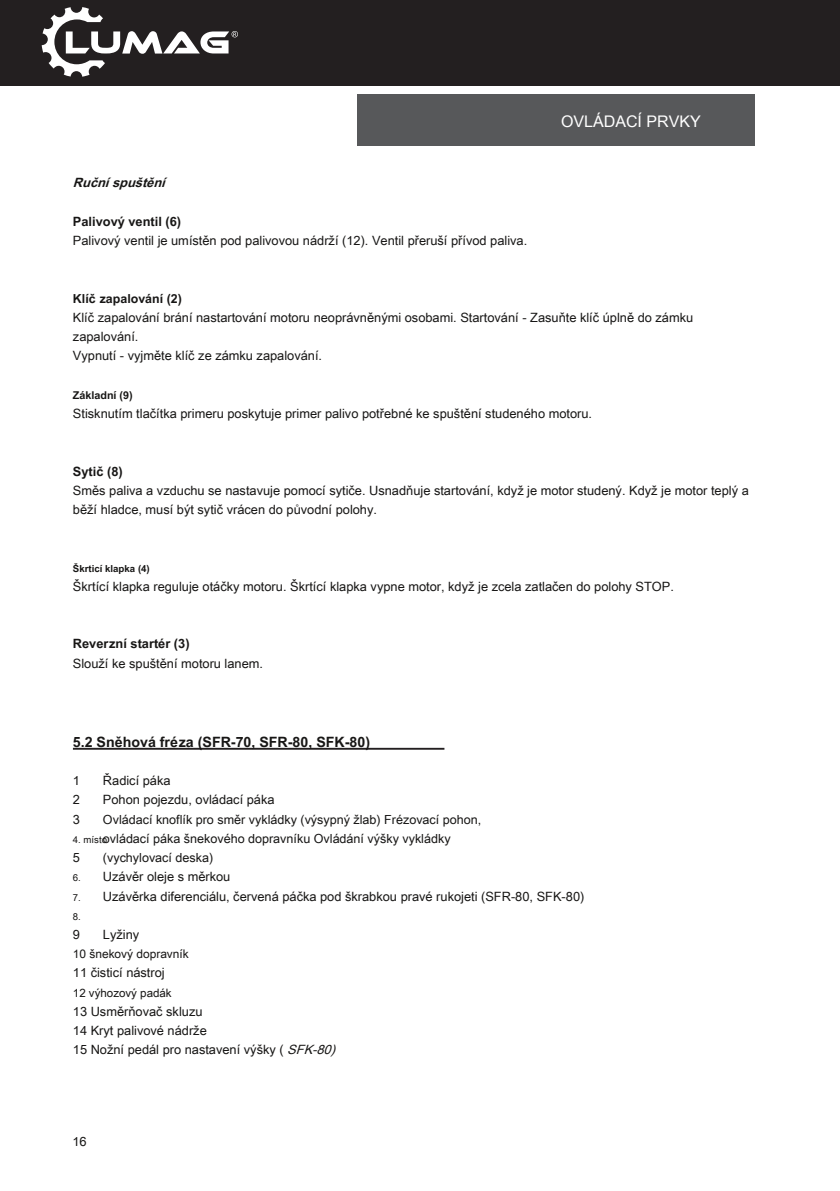
<style>
.page{position:relative;width:840px;height:1191px;background:#fff}
.page>*{position:absolute;margin:0;border:0;box-sizing:border-box;transform-origin:0 0}
.t1{font:16px "Arial Unicode MS";color:#fff}
.t2{font:700 14.2px "Arial Unicode MS";color:#171615}
.t3{font:12.8px/19.2px "Arial Unicode MS";color:#171615}
.t4{font:700 12.8px "Arial Unicode MS";color:#171615}
.t5{font:italic 700 12.8px "Arial Unicode MS";color:#171615}
.t6{font:12.6px/19.2px "Arial Unicode MS";color:#171615}
.t7{font:700 12.4px "Arial Unicode MS";color:#171615}
.t8{font:12px "Arial Unicode MS";color:#171615}
.t9{font:11.6px "Arial Unicode MS";color:#171615}
.t10{font:700 10.8px "Arial Unicode MS";color:#171615}
.t11{font:700 9.6px "Arial Unicode MS";color:#171615}
.t12{font:9.6px/19.2px "Arial Unicode MS";color:#171615;text-align:justify}
.s1{font-style:italic}
</style>
<div class="page">
<hr style="left:73px;top:748px;width:46px;height:1px;background:#231f20">
<hr style="left:119px;top:748px;width:325px;height:1px;background:#231f20">
<div style="left:357px;top:94px;width:397px;height:51px;background:#57585a"></div>
<div style="left:0;top:0;width:839px;height:86px;background:#231f20"></div>
<svg style="left:42px;top:7px;width:196px;height:70px"></svg>
<p class="t5" style="left:73px;top:174px;width:98px">Ručníspuštění</p>
<p class="t4" style="left:73px;top:212px;width:110px">Palivový ventil (6)</p>
<p class="t3" style="left:73px;top:230px;width:455px">Palivový ventil je umístěn pod palivovou nádrží (12). Ventil přeruší přívod paliva.</p>
<p class="t1" style="left:560px;top:110px;width:141px">OVLÁDACÍ PRVKY</p>
<p class="t7" style="left:73px;top:289px;width:110px">Klíč zapalování (2)</p>
<p class="t3" style="left:73px;top:307px;width:621px">Klíč zapalování brání nastartování motoru neoprávněnými osobami. Startování - Zasuňte klíč úplně do zámku zapalování.<br>Vypnutí - vyjměte klíč ze zámku zapalování.</p>
<p class="t10" style="left:73px;top:387px;width:61px">Základní (9)</p>
<p class="t3" style="left:73px;top:403px;width:520px">Stisknutím tlačítka primeru poskytuje primer palivo potřebné ke spuštění studeného motoru.</p>
<p class="t4" style="left:73px;top:462px;width:51px">Sytič (8)</p>
<p class="t3" style="left:73px;top:480px;width:677px">Směs paliva a vzduchu se nastavuje pomocí sytiče. Usnadňuje startování, když je motor studený. Když je motor teplý a běží hladce, musí být sytič vrácen do původní polohy.</p>
<p class="t11" style="left:73px;top:561px;width:78px">Škrticí klapka (4)</p>
<p class="t3" style="left:73px;top:576px;width:602px">Škrtící klapka reguluje otáčky motoru. Škrtící klapka vypne motor, když je zcela zatlačen do polohy STOP.</p>
<p class="t4" style="left:73px;top:635px;width:118px">Reverzní startér (3)</p>
<p class="t3" style="left:73px;top:653px;width:191px">Slouží ke spuštění motoru lanem.</p>
<p class="t2" style="left:73px;top:731px;width:298px">5.2 Sněhová fréza (SFR-70, SFR-80, SFK-80)</p>
<p class="t3" style="left:73px;top:770px;width:9px;text-align:justify">1<br>2<br>3</p>
<p class="t12" style="left:73px;top:829px;width:36px">4. místo</p>
<p class="t3" style="left:73px;top:847px;width:9px">5</p>
<p class="t12" style="left:73px;top:868px;width:10px">6.<br>7.<br>8.</p>
<p class="t3" style="left:73px;top:924px;width:9px">9</p>
<p class="t8" style="left:73px;top:945px;width:117px">10 šnekový dopravník</p>
<p class="t3" style="left:73px;top:962px;width:93px">11 čisticí nástroj</p>
<p class="t9" style="left:73px;top:984px;width:100px">12 výhozový padák</p>
<p class="t3" style="left:73px;top:1001px;width:268px">13 Usměrňovač skluzu<br>14 Kryt palivové nádrže<br>15 Nožní pedál pro nastavení výšky ( <span class="s1">SFK-80)</span></p>
<p class="t3" style="left:103px;top:770px;width:173px">Řadicí páka<br>Pohon pojezdu, ovládací páka</p>
<p class="t6" style="left:103px;top:809px;width:379px">Ovládací knoflík pro směr vykládky (výsypný žlab) Frézovací pohon, ovládací páka šnekového dopravníku Ovládání výšky vykládky (vychylovací deska)</p>
<p class="t3" style="left:103px;top:866px;width:482px">Uzávěr oleje s měrkou<br>Uzávěrka diferenciálu, červená páčka pod škrabkou pravé rukojeti (SFR-80, SFK-80)</p>
<p class="t3" style="left:103px;top:924px;width:38px">Lyžiny</p>
<p class="t3" style="left:72px;top:1131px;width:16px">16</p>
</div>
